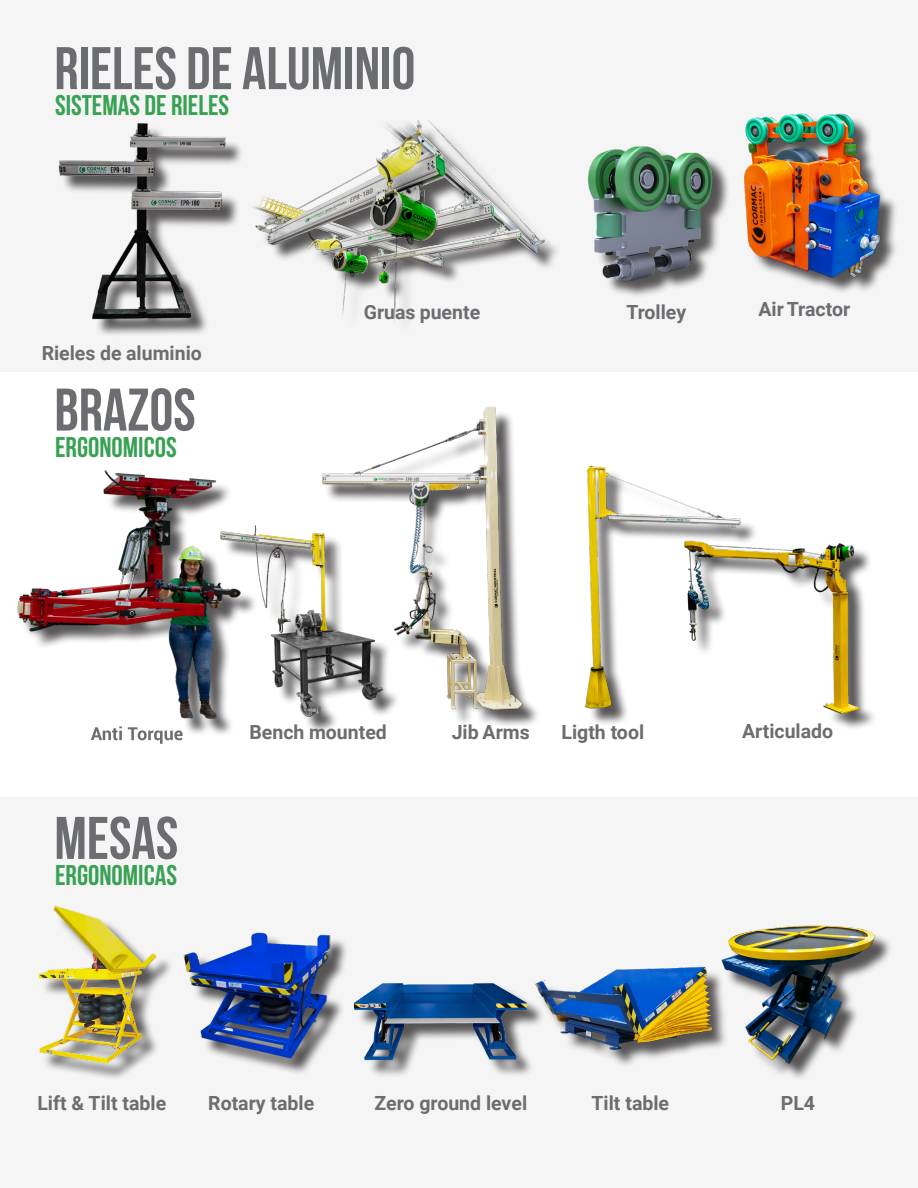
<style>
.page{position:relative;width:918px;height:1188px;background:#fff}
.page>*{position:absolute;margin:0;border:0;box-sizing:border-box;transform-origin:0 0}
.t1{font:700 60px "Bebas Neue";color:#6c6d70}
.t2{font:700 28.5px "Bebas Neue";color:#38a153}
.t3{font:700 19.5px "Roboto";color:#6c6d70}
</style>
<div class="page">
<div style="left:0;top:0;width:918px;height:371px;background:#f5f5f5"></div>
<div style="left:0;top:797px;width:918px;height:391px;background:#f5f5f5"></div>
<div style="left:62px;top:126px;width:182px;height:211px;background:#231f20;opacity:.75"></div>
<img style="left:58px;top:123px;width:171px;height:197px">
<img style="left:252px;top:120px;width:305px;height:203px">
<div style="left:746px;top:116px;width:153px;height:179px;background:#231f20;opacity:.75"></div>
<img style="left:744px;top:113px;width:139px;height:168px">
<div style="left:591px;top:149px;width:140px;height:150px;background:#231f20;opacity:.75"></div>
<img style="left:587px;top:146px;width:128px;height:137px">
<div style="left:324px;top:410px;width:216px;height:318px;background:#231f20;opacity:.75"></div>
<img style="left:322px;top:406px;width:208px;height:312px">
<div style="left:687px;top:544px;width:191px;height:187px;background:#231f20;opacity:.75"></div>
<img style="left:758px;top:543px;width:106px;height:173px">
<div style="left:224px;top:529px;width:177px;height:206px;background:#231f20;opacity:.75"></div>
<img style="left:258px;top:525px;width:127px;height:192px">
<svg style="left:91px;top:736px;width:92px;height:8px"></svg>
<div style="left:588px;top:469px;width:170px;height:257px;background:#231f20;opacity:.75"></div>
<img style="left:585px;top:465px;width:159px;height:245px">
<div style="left:41px;top:909px;width:133px;height:172px;background:#231f20;opacity:.75"></div>
<img style="left:38px;top:905px;width:120px;height:158px">
<div style="left:725px;top:929px;width:168px;height:153px;background:#231f20;opacity:.75"></div>
<img style="left:721px;top:925px;width:156px;height:142px">
<div style="left:187px;top:935px;width:161px;height:141px;background:#231f20;opacity:.75"></div>
<img style="left:183px;top:932px;width:161px;height:131px">
<div style="left:539px;top:971px;width:190px;height:97px;background:#231f20;opacity:.75"></div>
<img style="left:535px;top:966px;width:184px;height:89px">
<div style="left:357px;top:986px;width:188px;height:92px;background:#231f20;opacity:.75"></div>
<img style="left:353px;top:983px;width:178px;height:88px">
<div style="left:21px;top:474px;width:237px;height:262px;background:#231f20;opacity:.75"></div>
<img style="left:17px;top:470px;width:231px;height:259px">
<p class="t1" style="left:54px;top:35px;width:362px">RIELES DE ALUMINIO</p>
<p class="t2" style="left:55px;top:90px;width:176px">SISTEMAS DE RIELES</p>
<p class="t3" style="left:42px;top:339px;width:162px">Rieles de aluminio</p>
<p class="t1" style="left:54px;top:377px;width:143px">BRAZOS</p>
<p class="t2" style="left:55px;top:431px;width:123px">ERGONOMICOS</p>
<p class="t3" style="left:364px;top:298px;width:118px">Gruas puente</p>
<p class="t3" style="left:626px;top:298px;width:61px">Trolley</p>
<p class="t3" style="left:758px;top:295px;width:93px">Air Tractor</p>
<p class="t1" style="left:54px;top:805px;width:125px">MESAS</p>
<p class="t2" style="left:55px;top:860px;width:123px">ERGONOMICAS</p>
<p class="t3" style="left:249px;top:718px;width:139px">Bench mounted</p>
<p class="t3" style="left:452px;top:718px;width:80px">Jib Arms</p>
<p class="t3" style="left:561px;top:718px;width:84px">Ligth tool</p>
<p class="t3" style="left:742px;top:718px;width:93px">Articulado</p>
<p class="t3" style="left:37px;top:1089px;width:130px">Lift &amp; Tilt table</p>
<p class="t3" style="left:208px;top:1089px;width:108px">Rotary table</p>
<p class="t3" style="left:374px;top:1089px;width:154px">Zero ground level</p>
<p class="t3" style="left:592px;top:1089px;width:79px">Tilt table</p>
<p class="t3" style="left:781px;top:1089px;width:36px">PL4</p>
</div>
